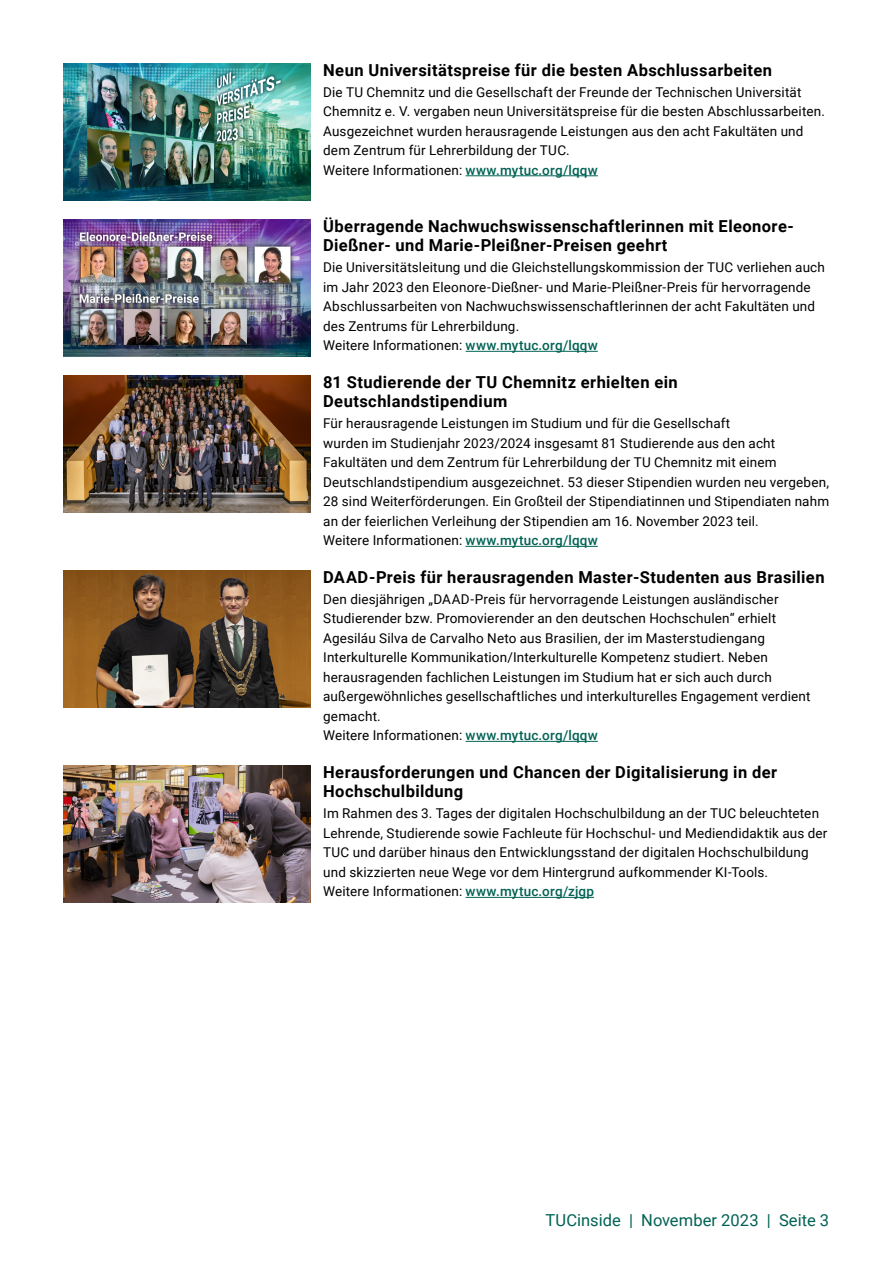
<style>
.page{position:relative;width:893px;height:1263px;background:#fff}
.page>*{position:absolute;margin:0;border:0;box-sizing:border-box;transform-origin:0 0}
.H3__Haupt-__Überschrift{font:700 16.5px/19.5px "Roboto";letter-spacing:.025em;color:#000}
.t1{font:16.5px "Roboto";letter-spacing:.005em;color:#006254}
.Fließtext_deutsch{font:13.5px/19.5px "Roboto";letter-spacing:.01em;color:#000}
.s1{font-weight:500;color:#006254}
</style>
<div class="page">
<hr style="left:466px;top:175px;width:132px;height:1px;background:#006254">
<img style="left:64px;top:64px;width:246px;height:136px">
<hr style="left:466px;top:351px;width:132px;height:1px;background:#006254">
<img style="left:64px;top:220px;width:246px;height:136px">
<hr style="left:466px;top:546px;width:132px;height:1px;background:#006254">
<img style="left:64px;top:376px;width:246px;height:136px">
<hr style="left:466px;top:741px;width:132px;height:1px;background:#006254">
<img style="left:64px;top:571px;width:246px;height:136px">
<hr style="left:466px;top:897px;width:128px;height:1px;background:#006254">
<img style="left:64px;top:766px;width:246px;height:136px">
<h3 class="H3__Haupt-__Überschrift" style="left:323px;top:60px;width:450px">Neun Universitätspreise für die besten Abschlussarbeiten</h3>
<p class="Fließtext_deutsch" style="left:323px;top:82px;width:480px">Die TU Chemnitz und die Gesellschaft der Freunde der Technischen Universität</p>
<p class="Fließtext_deutsch" style="left:323px;top:101px;width:503px">Chemnitz e. V. vergaben neun Universitätspreise für die besten Abschlussarbeiten.<br>Ausgezeichnet wurden herausragende Leistungen aus den acht Fakultäten und dem Zentrum für Lehrerbildung der TUC.</p>
<p class="Fließtext_deutsch" style="left:323px;top:160px;width:276px">Weitere Informationen: <span class="s1">www.mytuc.org/lqqw</span></p>
<h3 class="H3__Haupt-__Überschrift" style="left:323px;top:216px;width:472px">Überragende Nachwuchswissenschaftlerinnen mit Eleonore-<br>Dießner- und Marie-Pleißner-Preisen geehrt</h3>
<p class="Fließtext_deutsch" style="left:323px;top:257px;width:503px">Die Universitätsleitung und die Gleichstellungskommission der TUC verliehen auch im Jahr 2023 den Eleonore-Dießner- und Marie-Pleißner-Preis für hervorragende Abschlussarbeiten von Nachwuchswissenschaftlerinnen der acht Fakultäten und des Zentrums für Lehrerbildung.</p>
<p class="Fließtext_deutsch" style="left:323px;top:335px;width:276px">Weitere Informationen: <span class="s1">www.mytuc.org/lqqw</span></p>
<h3 class="H3__Haupt-__Überschrift" style="left:323px;top:372px;width:356px">81 Studierende der TU Chemnitz erhielten ein<br>Deutschlandstipendium</h3>
<p class="Fließtext_deutsch" style="left:323px;top:413px;width:507px">Für herausragende Leistungen im Studium und für die Gesellschaft<br>wurden im Studienjahr 2023/2024 insgesamt 81 Studierende aus den acht Fakultäten und dem Zentrum für Lehrerbildung der TU Chemnitz mit einem Deutschlandstipendium ausgezeichnet. 53 dieser Stipendien wurden neu vergeben, 28 sind Weiterförderungen. Ein Großteil der Stipendiatinnen und Stipendiaten nahm an der feierlichen Verleihung der Stipendien am 16. November 2023 teil.</p>
<p class="Fließtext_deutsch" style="left:323px;top:530px;width:276px">Weitere Informationen: <span class="s1">www.mytuc.org/lqqw</span></p>
<h3 class="H3__Haupt-__Überschrift" style="left:323px;top:567px;width:503px">DAAD-Preis für herausragenden Master-Studenten aus Brasilien</h3>
<p class="Fließtext_deutsch" style="left:323px;top:589px;width:489px">Den diesjährigen „DAAD-Preis für hervorragende Leistungen ausländischer Studierender bzw. Promovierender an den deutschen Hochschulen“ erhielt Agesiláu Silva de Carvalho Neto aus Brasilien, der im Masterstudiengang Interkulturelle Kommunikation/Interkulturelle Kompetenz studiert. Neben herausragenden fachlichen Leistungen im Studium hat er sich auch durch außergewöhnliches gesellschaftliches und interkulturelles Engagement verdient gemacht.</p>
<p class="Fließtext_deutsch" style="left:323px;top:725px;width:276px">Weitere Informationen: <span class="s1">www.mytuc.org/lqqw</span></p>
<h3 class="H3__Haupt-__Überschrift" style="left:323px;top:762px;width:456px">Herausforderungen und Chancen der Digitalisierung in der<br>Hochschulbildung</h3>
<p class="Fließtext_deutsch" style="left:323px;top:803px;width:506px">Im Rahmen des 3. Tages der digitalen Hochschulbildung an der TUC beleuchteten Lehrende, Studierende sowie Fachleute für Hochschul- und Mediendidaktik aus der TUC und darüber hinaus den Entwicklungsstand der digitalen Hochschulbildung und skizzierten neue Wege vor dem Hintergrund aufkommender KI-Tools.</p>
<p class="Fließtext_deutsch" style="left:323px;top:881px;width:272px">Weitere Informationen: <span class="s1">www.mytuc.org/zjgp</span></p>
<p class="t1" style="left:545px;top:1209px;width:285px">TUCinside | November 2023 | Seite 3</p>
</div>
